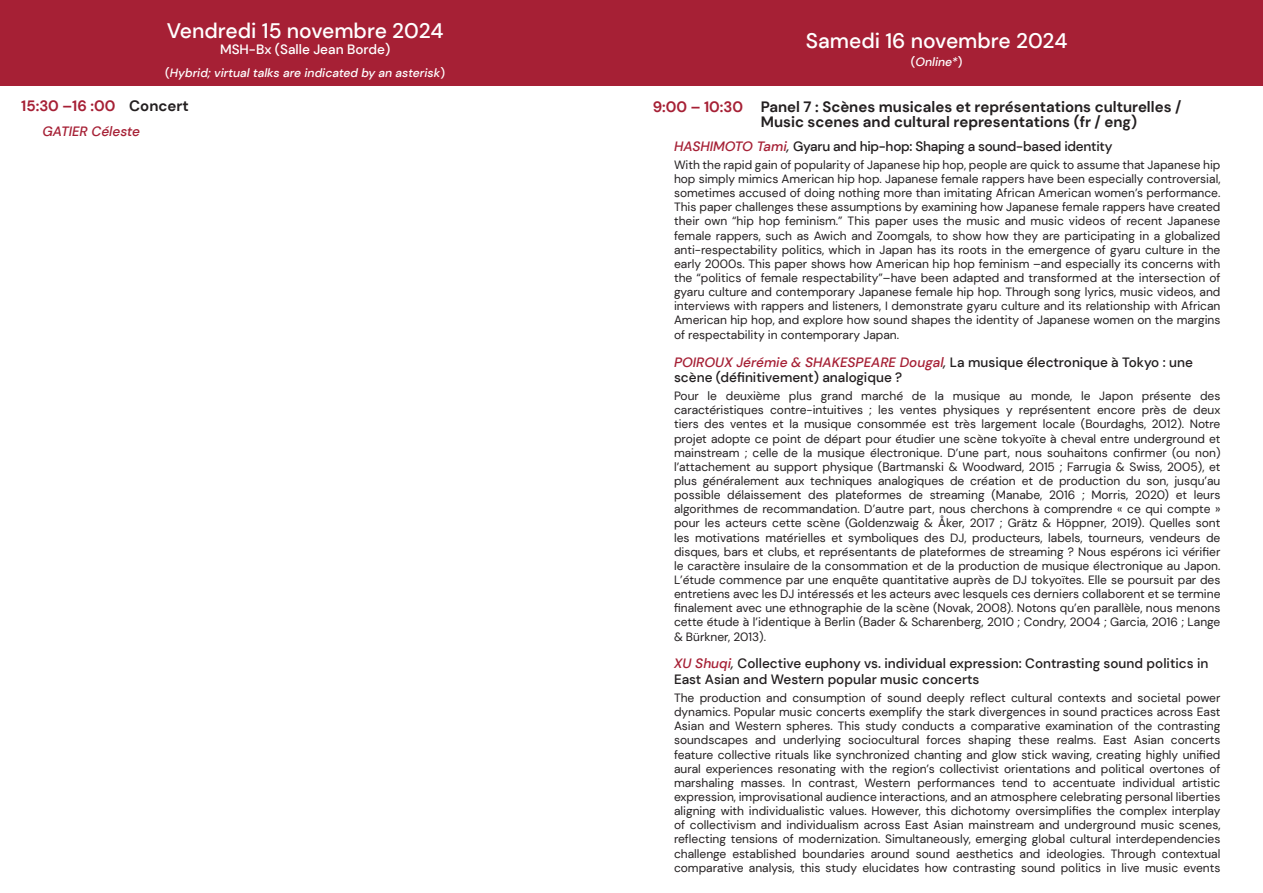
<style>
.page{position:relative;width:1263px;height:893px;background:#fff}
.page>*{position:absolute;margin:0;border:0;box-sizing:border-box;transform-origin:0 0}
.t1{font:500 21px "DM Sans";color:#fff}
.t2{font:700 15px/15.1px "DM Sans";color:#231f20}
.t3{font:700 15px "DM Sans";color:#a62035}
.t4{font:500 13.5px/15.1px "DM Sans";color:#231f20}
.t5{font:500 13.5px "DM Sans";letter-spacing:-.02em;color:#231f20}
.t6{font:500 13.5px "DM Sans";color:#fff}
.t7{font:italic 500 13.5px "DM Sans";color:#a62035}
.t8{font:12px/14.1px "DM Sans";color:#231f20;text-align:justify}
.t9{font:italic 500 12px "DM Sans";color:#fff}
.s1{font-style:normal}
.s2{color:#231f20}
.s3{color:#a62035}
.s4{font-style:italic;color:#a62035}
.s5{font-style:italic}
</style>
<div class="page">
<div style="left:0;top:0;width:1263px;height:86px;background:#a62035"></div>
<p class="t1" style="left:167px;top:18px;width:278px">Vendredi 15 novembre 2024</p>
<p class="t6" style="left:220px;top:41px;width:172px">MSH-Bx (Salle Jean Borde)</p>
<p class="t9" style="left:165px;top:65px;width:281px"><span class="s1">(</span>Hybrid; virtual talks are indicated by an asterisk<span class="s1">)</span></p>
<p class="t3" style="left:21px;top:97px;width:169px">15:30 –16 :00 <span class="s2">Concert</span></p>
<p class="t7" style="left:43px;top:123px;width:99px">GATIER Céleste</p>
<p class="t1" style="left:806px;top:27px;width:263px">Samedi 16 novembre 2024</p>
<p class="t9" style="left:911px;top:55px;width:53px"><span class="s1">(</span>Online*<span class="s1">)</span></p>
<p class="t2" style="left:761px;top:99px;width:422px;text-indent:-108px"><span class="s3">9:00 – 10:30</span> Panel 7 : Scènes musicales et représentations culturelles /<br>Music scenes and cultural representations (fr / eng)</p>
<p class="t5" style="left:674px;top:137px;width:440px"><span class="s4">HASHIMOTO Tami</span><span class="s5">,</span> Gyaru and hip-hop: Shaping a sound-based identity</p>
<p class="t8" style="left:674px;top:158px;width:548px">With the rapid gain of popularity of Japanese hip hop, people are quick to assume that Japanese hip hop simply mimics American hip hop. Japanese female rappers have been especially controversial, sometimes accused of doing nothing more than imitating African American women’s performance.<br>This paper challenges these assumptions by examining how Japanese female rappers have created their own “hip hop feminism.” This paper uses the music and music videos of recent Japanese female rappers, such as Awich and Zoomgals, to show how they are participating in a globalized anti-respectability politics, which in Japan has its roots in the emergence of gyaru culture in the early 2000s. This paper shows how American hip hop feminism –and especially its concerns with the “politics of female respectability”–have been adapted and transformed at the intersection of gyaru culture and contemporary Japanese female hip hop. Through song lyrics, music videos, and interviews with rappers and listeners, I demonstrate gyaru culture and its relationship with African American hip hop, and explore how sound shapes the identity of Japanese women on the margins of respectability in contemporary Japan.</p>
<p class="t4" style="left:674px;top:354px;width:520px"><span class="s4">POIROUX Jérémie &amp; SHAKESPEARE Dougal</span><span class="s5">,</span> La musique électronique à Tokyo : une scène (définitivement) analogique ?</p>
<p class="t8" style="left:674px;top:389px;width:548px">Pour le deuxième plus grand marché de la musique au monde, le Japon présente des caractéristiques contre-intuitives ; les ventes physiques y représentent encore près de deux tiers des ventes et la musique consommée est très largement locale (Bourdaghs, 2012). Notre projet adopte ce point de départ pour étudier une scène tokyoïte à cheval entre underground et mainstream ; celle de la musique électronique. D’une part, nous souhaitons confirmer (ou non) l’attachement au support physique (Bartmanski &amp; Woodward, 2015 ; Farrugia &amp; Swiss, 2005), et plus généralement aux techniques analogiques de création et de production du son, jusqu’au possible délaissement des plateformes de streaming (Manabe, 2016 ; Morris, 2020) et leurs algorithmes de recommandation. D’autre part, nous cherchons à comprendre « ce qui compte » pour les acteurs cette scène (Goldenzwaig &amp; Åker, 2017 ; Grätz &amp; Höppner, 2019). Quelles sont les motivations matérielles et symboliques des DJ, producteurs, labels, tourneurs, vendeurs de disques, bars et clubs, et représentants de plateformes de streaming ? Nous espérons ici vérifier le caractère insulaire de la consommation et de la production de musique électronique au Japon.<br>L’étude commence par une enquête quantitative auprès de DJ tokyoïtes. Elle se poursuit par des entretiens avec les DJ intéressés et les acteurs avec lesquels ces derniers collaborent et se termine finalement avec une ethnographie de la scène (Novak, 2008). Notons qu’en parallèle, nous menons cette étude à l’identique à Berlin (Bader &amp; Scharenberg, 2010 ; Condry, 2004 ; Garcia, 2016 ; Lange &amp; Bürkner, 2013).</p>
<p class="t4" style="left:674px;top:656px;width:536px"><span class="s4">XU Shuqi</span><span class="s5">,</span> Collective euphony vs. individual expression: Contrasting sound politics in<br>East Asian and Western popular music concerts</p>
<p class="t8" style="left:674px;top:691px;width:548px">The production and consumption of sound deeply reflect cultural contexts and societal power dynamics. Popular music concerts exemplify the stark divergences in sound practices across East Asian and Western spheres. This study conducts a comparative examination of the contrasting soundscapes and underlying sociocultural forces shaping these realms. East Asian concerts feature collective rituals like synchronized chanting and glow stick waving, creating highly unified aural experiences resonating with the region’s collectivist orientations and political overtones of marshaling masses. In contrast, Western performances tend to accentuate individual artistic expression, improvisational audience interactions, and an atmosphere celebrating personal liberties aligning with individualistic values. However, this dichotomy oversimplifies the complex interplay of collectivism and individualism across East Asian mainstream and underground music scenes, reflecting tensions of modernization. Simultaneously, emerging global cultural interdependencies challenge established boundaries around sound aesthetics and ideologies. Through contextual comparative analysis, this study elucidates how contrasting sound politics in live music events</p>
</div>
